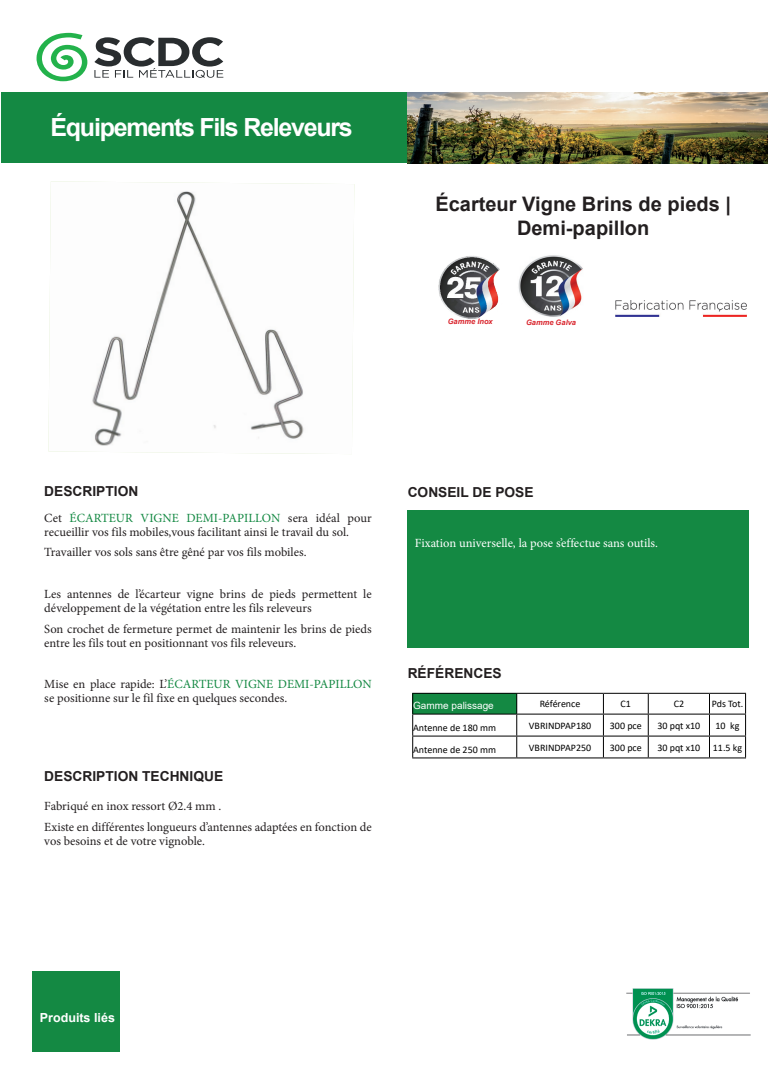
<style>
.page{position:relative;width:780px;height:1088px;background:#fff}
.page>*{position:absolute;margin:0;border:0;box-sizing:border-box;transform-origin:0 0}
.t1{font:700 25px "Arial";letter-spacing:-.05em;color:#fff}
.t2{font:700 20px/24px "Arial";color:#231f20;text-align:center}
.t3{font:700 13.75px "Arial";color:#231f20}
.t4{font:12.5px/13.8px "Minion Pro";color:#231f20}
.t5{font:12.5px "Minion Pro";color:#fff}
.t6{font:700 12.5px "Arial";color:#fff}
.t7{font:10px "Calibri";color:#000}
.t8{font:10px "Arial";color:#fff}
.t9{font:italic 700 7.5px "Arial";color:#d9242c}
.s1{color:#148943}
</style>
<div class="page">
<img style="left:626px;top:988px;width:125px;height:52px">
<div style="left:1px;top:92px;width:461px;height:71px;background:#148943"></div>
<div style="left:407px;top:510px;width:341px;height:138px;background:#148943"></div>
<div style="left:32px;top:971px;width:88px;height:80px;background:#148943"></div>
<img style="left:407px;top:92px;width:360px;height:71px">
<img style="left:615px;top:301px;width:131px;height:16px">
<svg style="left:36px;top:33px;width:51px;height:48px"></svg>
<svg style="left:94px;top:37px;width:129px;height:41px"></svg>
<img style="left:48px;top:181px;width:306px;height:273px">
<div style="left:412px;top:693px;width:104px;height:21px;background:#148943"></div>
<hr style="left:412px;top:693px;width:104px;height:1px;background:#000">
<hr style="left:516px;top:693px;width:87px;height:1px;background:#000">
<hr style="left:603px;top:693px;width:45px;height:1px;background:#000">
<hr style="left:648px;top:693px;width:61px;height:1px;background:#000">
<hr style="left:709px;top:693px;width:37px;height:1px;background:#000">
<hr style="left:412px;top:714px;width:104px;height:1px;background:#000">
<hr style="left:516px;top:714px;width:87px;height:1px;background:#000">
<hr style="left:603px;top:714px;width:45px;height:1px;background:#000">
<hr style="left:648px;top:714px;width:61px;height:1px;background:#000">
<hr style="left:709px;top:714px;width:37px;height:1px;background:#000">
<hr style="left:412px;top:735px;width:104px;height:1px;background:#000">
<hr style="left:516px;top:735px;width:87px;height:1px;background:#000">
<hr style="left:603px;top:735px;width:45px;height:1px;background:#000">
<hr style="left:648px;top:735px;width:61px;height:1px;background:#000">
<hr style="left:709px;top:735px;width:37px;height:1px;background:#000">
<hr style="left:412px;top:757px;width:104px;height:1px;background:#000">
<hr style="left:516px;top:757px;width:87px;height:1px;background:#000">
<hr style="left:603px;top:757px;width:45px;height:1px;background:#000">
<hr style="left:648px;top:757px;width:61px;height:1px;background:#000">
<hr style="left:709px;top:757px;width:37px;height:1px;background:#000">
<svg style="left:412px;top:694px;width:1px;height:63px"></svg>
<svg style="left:516px;top:694px;width:1px;height:63px"></svg>
<svg style="left:603px;top:694px;width:1px;height:63px"></svg>
<svg style="left:647px;top:694px;width:1px;height:63px"></svg>
<svg style="left:709px;top:694px;width:1px;height:63px"></svg>
<svg style="left:745px;top:694px;width:1px;height:63px"></svg>
<img style="left:438px;top:256px;width:62px;height:63px">
<img style="left:518px;top:255px;width:65px;height:62px">
<h1 class="t1" style="left:50px;top:110px;width:304px">Équipements Fils Releveurs</h1>
<h2 class="t2" style="left:435px;top:192px;width:297px">Écarteur Vigne Brins de pieds |<br>Demi-papillon</h2>
<p class="t9" style="left:448px;top:317px;width:47px">Gamme Inox</p>
<p class="t9" style="left:526px;top:318px;width:52px">Gamme Galva</p>
<p class="t3" style="left:44px;top:482px;width:95px">DESCRIPTION</p>
<p class="t4" style="left:44px;top:511px;width:329px">Cet <span class="s1">ÉCARTEUR VIGNE DEMI-PAPILLON</span> sera idéal pour recueillir vos fils mobiles,vous facilitant ainsi le travail du sol.</p>
<p class="t4" style="left:44px;top:546px;width:264px">Travailler vos sols sans être gêné par vos fils mobiles.</p>
<p class="t4" style="left:44px;top:587px;width:329px">Les antennes de l’écarteur vigne brins de pieds permettent le développement de la végétation entre les fils releveurs</p>
<p class="t4" style="left:44px;top:622px;width:329px">Son crochet de fermeture permet de maintenir les brins de pieds entre les fils tout en positionnant vos fils releveurs.</p>
<p class="t4" style="left:44px;top:677px;width:329px">Mise en place rapide: L’<span class="s1">ÉCARTEUR VIGNE DEMI-PAPILLON </span>se positionne sur le fil fixe en quelques secondes.</p>
<p class="t3" style="left:44px;top:767px;width:180px">DESCRIPTION TECHNIQUE</p>
<p class="t4" style="left:44px;top:796px;width:329px;line-height:20.9px">Fabriqué en inox ressort Ø2.4 mm .<br>Existe en différentes longueurs d’antennes adaptées en fonction de</p>
<p class="t4" style="left:44px;top:834px;width:162px">vos besoins et de votre vignoble.</p>
<p class="t3" style="left:407px;top:483px;width:127px">CONSEIL DE POSE</p>
<p class="t5" style="left:415px;top:534px;width:245px">Fixation universelle, la pose s’effectue sans outils.</p>
<p class="t3" style="left:407px;top:664px;width:95px">RÉFÉRENCES</p>
<p class="t8" style="left:413px;top:699px;width:82px">Gamme palissage</p>
<p class="t7" style="left:539px;top:697px;width:42px">Référence</p>
<p class="t7" style="left:620px;top:697px;width:12px">C1</p>
<p class="t7" style="left:673px;top:697px;width:12px">C2</p>
<p class="t7" style="left:711px;top:697px;width:33px">Pds Tot.</p>
<p class="t7" style="left:413px;top:721px;width:84px">Antenne de 180 mm</p>
<p class="t7" style="left:529px;top:718px;width:64px">VBRINDPAP180</p>
<p class="t7" style="left:610px;top:718px;width:33px">300 pce</p>
<p class="t7" style="left:657px;top:718px;width:44px">30 pqt x10</p>
<p class="t7" style="left:715px;top:718px;width:25px">10 kg</p>
<p class="t7" style="left:413px;top:743px;width:84px">Antenne de 250 mm</p>
<p class="t7" style="left:529px;top:740px;width:64px">VBRINDPAP250</p>
<p class="t7" style="left:610px;top:740px;width:33px">300 pce</p>
<p class="t7" style="left:657px;top:740px;width:44px">30 pqt x10</p>
<p class="t7" style="left:712px;top:740px;width:31px">11.5 kg</p>
<p class="t6" style="left:40px;top:1008px;width:77px">Produits liés</p>
</div>
